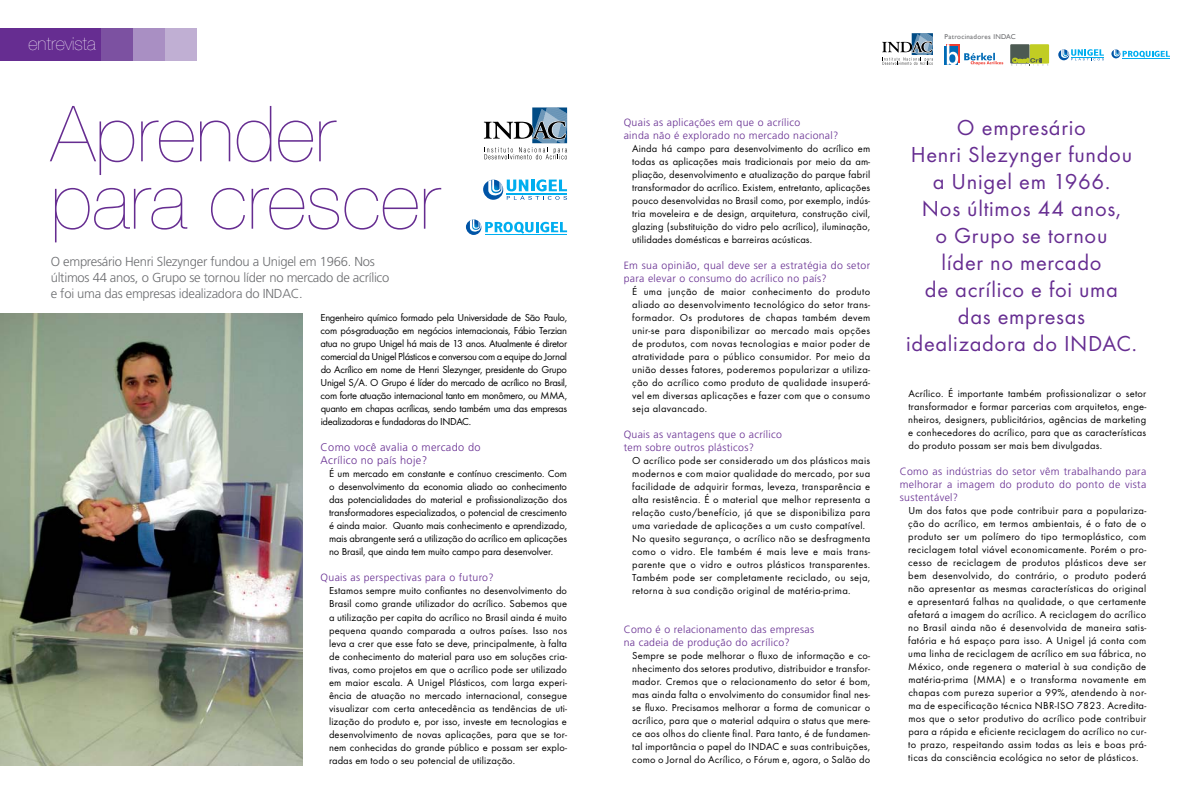
<style>
.page{position:relative;width:1191px;height:794px;background:#fff}
.page>*{position:absolute;margin:0;border:0;box-sizing:border-box;transform-origin:0 0}
.t1{font:200 77.5px/67.4px "Helvetica Neue";color:#662d91}
.t2{font:22.5px/27px "Futura T";letter-spacing:.03em;color:#662d91;text-align:center}
.t3{font:200 18.1px "Helvetica Neue";color:#fff}
.t4{font:300 13px/16px "Frutiger";letter-spacing:-.02em;color:#6d6e71}
.t5{font:300 11px/13px "Frutiger";letter-spacing:.03em;color:#662d91}
.t6{font:10.5px/13px "Futura T";letter-spacing:.03em;color:#000;text-align:justify}
.t7{font:300 10.5px/13px "Frutiger";letter-spacing:.03em;color:#662d91}
.t8{font:7px "Gill Sans";letter-spacing:.04em;color:#6d6e71}
</style>
<div class="page">
<img style="left:0;top:313px;width:303px;height:452px">
<div style="left:0;top:28px;width:102px;height:32px;background:#662d91"></div>
<div style="left:101px;top:28px;width:32px;height:32px;background:#7c51a1"></div>
<div style="left:133px;top:28px;width:32px;height:32px;background:#a98fc3"></div>
<div style="left:165px;top:28px;width:32px;height:32px;background:#c0afd3"></div>
<svg style="left:882px;top:33px;width:51px;height:32px"></svg>
<hr style="left:1122px;top:58px;width:48px;height:1px;background:#00aeef">
<svg style="left:1111px;top:49px;width:59px;height:9px"></svg>
<hr style="left:485px;top:234px;width:82px;height:1px;background:#00aeef">
<svg style="left:466px;top:219px;width:15px;height:16px"></svg>
<svg style="left:470px;top:219px;width:97px;height:15px"></svg>
<svg style="left:1058px;top:49px;width:46px;height:11px"></svg>
<div style="left:1010px;top:44px;width:19px;height:20px;background:#4c5a52"></div>
<div style="left:1029px;top:44px;width:20px;height:20px;background:#c1cd23"></div>
<svg style="left:1011px;top:58px;width:37px;height:8px"></svg>
<svg style="left:958px;top:44px;width:1px;height:19px"></svg>
<svg style="left:964px;top:53px;width:39px;height:12px"></svg>
<div style="left:944px;top:46px;width:14px;height:18px;background:#006bb6"></div>
<svg style="left:946px;top:44px;width:12px;height:21px"></svg>
<svg style="left:484px;top:107px;width:83px;height:52px"></svg>
<svg style="left:483px;top:180px;width:20px;height:20px"></svg>
<svg style="left:488px;top:179px;width:79px;height:21px"></svg>
<h3 class="t3" style="left:29px;top:33px;width:69px">entrevista</h3>
<h1 class="t1" style="left:51px;top:99px;width:390px">Aprender para crescer</h1>
<p class="t4" style="left:51px;top:253px;width:340px">O empresário Henri Slezynger fundou a Unigel em 1966. Nos últimos 44 anos, o Grupo se tornou líder no mercado de acrílico e foi uma das empresas idealizadora do INDAC.</p>
<p class="t6" style="left:320px;top:311px;width:248px">Engenheiro químico formado pela Universidade de São Paulo, com pós-graduação em negócios internacionais, Fábio Terzian atua no grupo Unigel há mais de 13 anos. Atualmente é diretor comercial da Unigel Plásticos e conversou com a equipe do Jornal do Acrílico em nome de Henri Slezynger, presidente do Grupo Unigel S/A. O Grupo é líder do mercado de acrílico no Brasil, com forte atuação internacional tanto em monômero, ou MMA, quanto em chapas acrílicas, sendo também uma das empresas idealizadoras e fundadoras do INDAC.</p>
<p class="t5" style="left:320px;top:441px;width:162px">Como você avalia o mercado do<br>Acrílico no país hoje?</p>
<p class="t6" style="left:329px;top:467px;width:239px">É um mercado em constante e contínuo crescimento. Com o desenvolvimento da economia aliado ao conhecimento das potencialidades do material e profissionalização dos transformadores especializados, o potencial de crescimento é ainda maior. Quanto mais conhecimento e aprendizado, mais abrangente será a utilização do acrílico em aplicações no Brasil, que ainda tem muito campo para desenvolver.</p>
<p class="t7" style="left:321px;top:571px;width:175px">Quais as perspectivas para o futuro?</p>
<p class="t6" style="left:329px;top:584px;width:240px">Estamos sempre muito confiantes no desenvolvimento do Brasil como grande utilizador do acrílico. Sabemos que a utilização per capita do acrílico no Brasil ainda é muito pequena quando comparada a outros países. Isso nos leva a crer que esse fato se deve, principalmente, à falta de conhecimento do material para uso em soluções cria&shy;tivas, como projetos em que o acrílico pode ser utilizado em maior escala. A Unigel Plásticos, com larga experi&shy;ência de atuação no mercado internacional, consegue visualizar com certa antecedência as tendências de uti&shy;lização do produto e, por isso, investe em tecnologias e desenvolvimento de novas aplicações, para que se tor&shy;nem conhecidas do grande público e possam ser explo&shy;radas em todo o seu potencial de utilização.</p>
<p class="t8" style="left:944px;top:32px;width:73px">Patrocinadores Indac</p>
<p class="t7" style="left:624px;top:115px;width:216px">Quais as aplicações em que o acrílico<br>ainda não é explorado no mercado nacional?</p>
<p class="t6" style="left:632px;top:142px;width:239px">Ainda há campo para desenvolvimento do acrílico em todas as aplicações mais tradicionais por meio da am&shy;pliação, desenvolvimento e atualização do parque fabril transformador do acrílico. Existem, entretanto, aplicações pouco desenvolvidas no Brasil como, por exemplo, indús&shy;tria moveleira e de design, arquitetura, construção civil, glazing (substituição do vidro pelo acrílico), iluminação, utilidades domésticas e barreiras acústicas.</p>
<p class="t7" style="left:623px;top:258px;width:248px">Em sua opinião, qual deve ser a estratégia do setor para elevar o consumo do acrílico no país?</p>
<p class="t6" style="left:632px;top:285px;width:239px">É uma junção de maior conhecimento do produto aliado ao desenvolvimento tecnológico do setor trans&shy;formador. Os produtores de chapas também devem unir-se para disponibilizar ao mercado mais opções de produtos, com novas tecnologias e maior poder de atratividade para o público consumidor. Por meio da união desses fatores, poderemos popularizar a utiliza&shy;ção do acrílico como produto de qualidade insuperá&shy;vel em diversas aplicações e fazer com que o consumo seja alavancado.</p>
<p class="t7" style="left:623px;top:427px;width:160px">Quais as vantagens que o acrílico tem sobre outros plásticos?</p>
<p class="t6" style="left:632px;top:453px;width:239px;text-align:left">O acrílico pode ser considerado um dos plásticos mais modernos e com maior qualidade do mercado, por sua facilidade de adquirir formas, leveza, transparência e alta resistência. É o material que melhor representa a relação custo/benefício, já que se disponibiliza para uma variedade de aplicações a um custo compatível.<br>No quesito segurança, o acrílico não se desfragmenta como o vidro. Ele também é mais leve e mais trans&shy;parente que o vidro e outros plásticos transparentes.<br>Também pode ser completamente reciclado, ou seja, retorna à sua condição original de matéria-prima.</p>
<p class="t7" style="left:623px;top:622px;width:192px">Como é o relacionamento das empresas na cadeia de produção do acrílico?</p>
<p class="t6" style="left:632px;top:648px;width:239px">Sempre se pode melhorar o fluxo de informação e co&shy;nhecimento dos setores produtivo, distribuidor e transfor&shy;mador. Cremos que o relacionamento do setor é bom, mas ainda falta o envolvimento do consumidor final nes&shy;se fluxo. Precisamos melhorar a forma de comunicar o acrílico, para que o material adquira o status que mere&shy;ce aos olhos do cliente final. Para tanto, é de fundamen&shy;tal importância o papel do INDAC e suas contribuições, como o Jornal do Acrílico, o Fórum e, agora, o Salão do</p>
<h2 class="t2" style="left:906px;top:113px;width:232px">O empresário<br>Henri Slezynger fundou a Unigel em 1966.<br>Nos últimos 44 anos,<br>o Grupo se tornou<br>líder no mercado<br>de acrílico e foi uma das empresas idealizadora do INDAC.</h2>
<p class="t6" style="left:908px;top:387px;width:239px">Acrílico. É importante também profissionalizar o setor transformador e formar parcerias com arquitetos, enge&shy;nheiros, designers, publicitários, agências de marketing e conhecedores do acrílico, para que as características do produto possam ser mais bem divulgadas.</p>
<p class="t7" style="left:899px;top:465px;width:248px;text-align:justify">Como as indústrias do setor vêm trabalhando para melhorar a imagem do produto do ponto de vista sustentável?</p>
<p class="t6" style="left:908px;top:504px;width:239px">Um dos fatos que pode contribuir para a populariza&shy;ção do acrílico, em termos ambientais, é o fato de o produto ser um polímero do tipo termoplástico, com reciclagem total viável economicamente. Porém o pro&shy;cesso de reciclagem de produtos plásticos deve ser bem desenvolvido, do contrário, o produto poderá não apresentar as mesmas características do original e apresentará falhas na qualidade, o que certamente afetará a imagem do acrílico. A reciclagem do acrílico no Brasil ainda não é desenvolvida de maneira satis&shy;fatória e há espaço para isso. A Unigel já conta com uma linha de reciclagem de acrílico em sua fábrica, no México, onde regenera o material à sua condição de matéria-prima (MMA) e o transforma novamente em chapas com pureza superior a 99%, atendendo à nor&shy;ma de especificação técnica NBR-ISO 7823. Acredita&shy;mos que o setor produtivo do acrílico pode contribuir para a rápida e eficiente reciclagem do acrílico no cur&shy;to prazo, respeitando assim todas as leis e boas prá&shy;ticas da consciência ecológica no setor de plásticos.</p>
</div>
